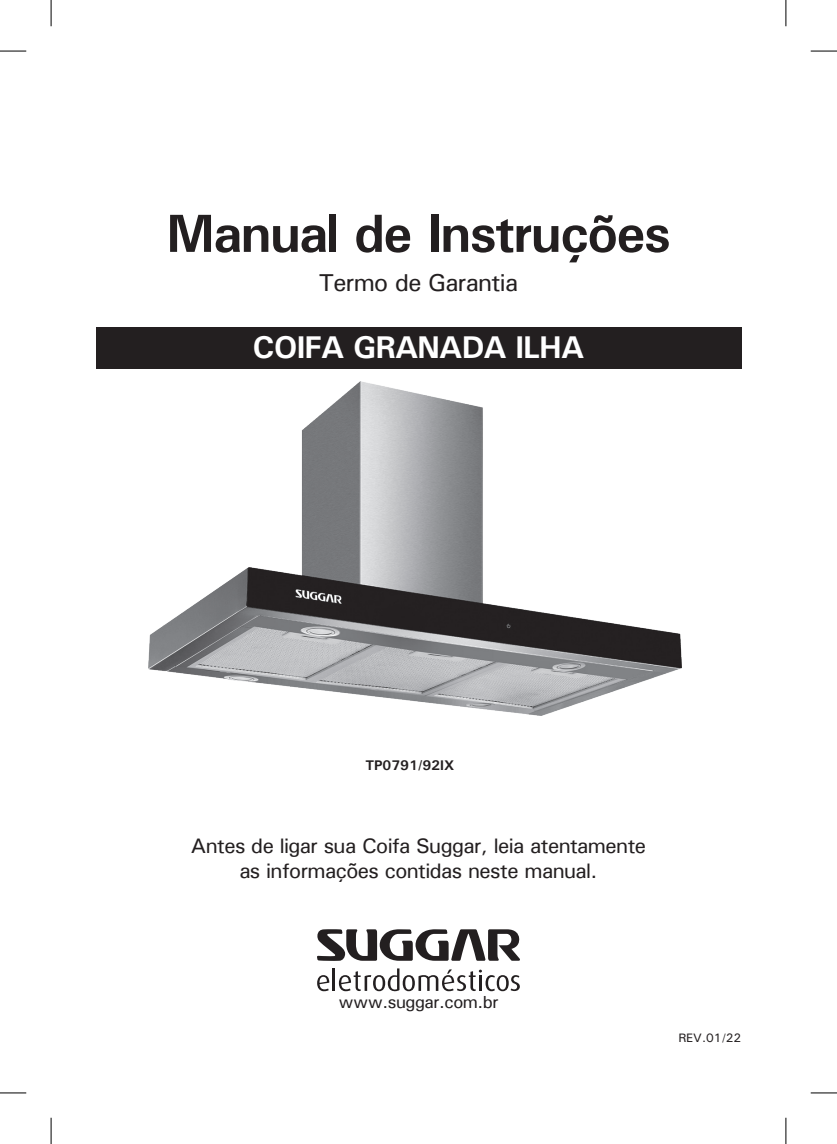
<style>
.page{position:relative;width:837px;height:1144px;background:#fff}
.page>*{position:absolute;margin:0;border:0;box-sizing:border-box;transform-origin:0 0}
.t1{font:700 53.73px "Univers";letter-spacing:-.03em;color:#231f20}
.t2{font:700 31.5px "Univers";letter-spacing:-.03em;color:#fff}
.t3{font:24.5px "Univers";letter-spacing:-.03em;color:#231f20}
.t4{font:21px/24.5px "Univers";letter-spacing:-.03em;color:#231f20;text-align:center}
.t5{font:17.5px "Univers";letter-spacing:-.03em;color:#231f20}
.t6{font:700 14px "Univers";color:#231f20}
.t7{font:12.25px "Univers";color:#231f20}
</style>
<div class="page">
<div style="left:96px;top:327px;width:645px;height:42px;background:#231f20"></div>
<img style="left:149px;top:381px;width:532px;height:335px">
<svg style="left:317px;top:975px;width:12px;height:16px"></svg>
<hr style="left:332px;top:968px;width:3px;height:23px;background:#231f20">
<svg style="left:339px;top:968px;width:180px;height:23px"></svg>
<svg style="left:317px;top:929px;width:203px;height:32px"></svg>
<svg style="left:0;top:51px;width:26px;height:1px"></svg>
<svg style="left:810px;top:51px;width:26px;height:1px"></svg>
<svg style="left:0;top:1092px;width:26px;height:1px"></svg>
<svg style="left:810px;top:1092px;width:26px;height:1px"></svg>
<svg style="left:51px;top:0;width:1px;height:26px"></svg>
<svg style="left:51px;top:1118px;width:1px;height:26px"></svg>
<svg style="left:785px;top:0;width:1px;height:26px"></svg>
<svg style="left:785px;top:1118px;width:1px;height:26px"></svg>
<p class="t1" style="left:166px;top:201px;width:506px">Manual de Instruções</p>
<p class="t3" style="left:319px;top:267px;width:201px">Termo de Garantia</p>
<p class="t2" style="left:252px;top:327px;width:333px">COIFA GRANADA ILHA</p>
<p class="t6" style="left:365px;top:757px;width:90px">TP0791/92IX</p>
<p class="t4" style="left:191px;top:833px;width:456px">Antes de ligar sua Coifa Suggar, leia atentamente as informações contidas neste manual.</p>
<p class="t5" style="left:338px;top:991px;width:162px">www.suggar.com.br</p>
<p class="t7" style="left:678px;top:1030px;width:64px">REV.01/22</p>
</div>
